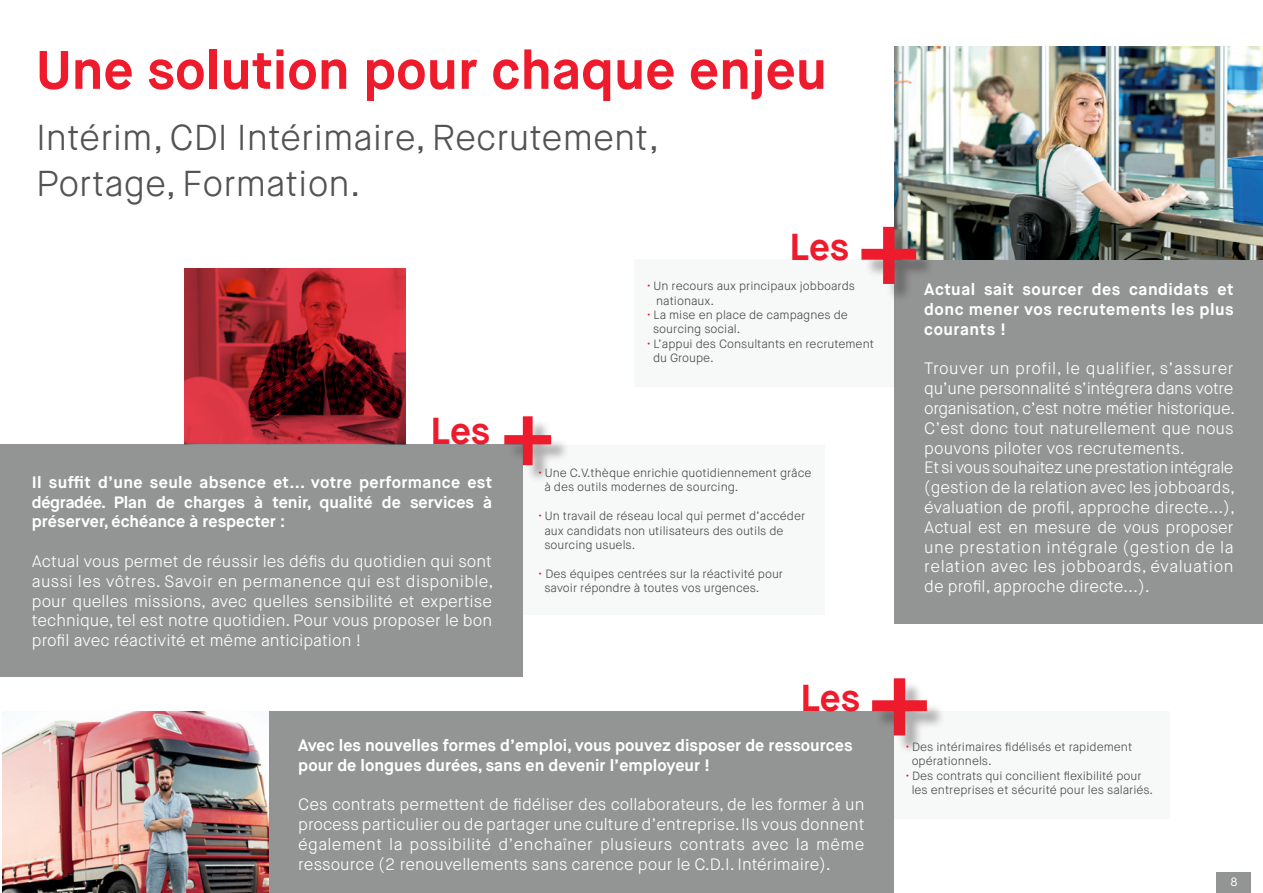
<style>
.page{position:relative;width:1263px;height:893px;background:#fff}
.page>*{position:absolute;margin:0;border:0;box-sizing:border-box;transform-origin:0 0}
.t1{font:700 108.9px "Maison Neue";color:#ee1b2d}
.t2{font:700 108.75px "Maison Neue";color:#ee1b2d}
.t3{font:700 93.15px "Maison Neue";color:#ee1b2d}
.t4{font:700 54px "Maison Neue";color:#ee1b2d}
.t5{font:700 37.5px "Maison Neue";color:#ee1b2d}
.t6{font:300 36px "Maison Neue";color:#545352}
.t7{font:300 16.5px/19.8px "Maison Neue";color:#fff;text-align:justify}
.t8{font:700 16.5px/19.8px "Maison Neue";color:#fff;text-align:justify}
.t9{font:300 16.5px "Maison Neue";letter-spacing:-.02em;color:#fff}
.t10{font:300 16.5px "Maison Neue";letter-spacing:-.03em;color:#fff}
.t11{font:300 16.5px "Maison Neue";letter-spacing:.03em;color:#fff}
.t12{font:300 12px/14.4px "Maison Neue";color:#4b4e4e}
.t13{font:12px "Maison Neue";color:#fff}
.s1{color:#ee1b2d}
</style>
<div class="page">
<div style="left:1217px;top:872px;width:34px;height:21px;background:#939494"></div>
<svg style="left:184px;top:268px;width:222px;height:176px;background:#9b232b"></svg>
<div style="left:262px;top:711px;width:632px;height:182px;background:#939494"></div>
<img style="left:2px;top:711px;width:266px;height:182px">
<div style="left:894px;top:260px;width:369px;height:363px;background:#939494"></div>
<img style="left:894px;top:47px;width:368px;height:213px">
<div style="left:864px;top:229px;width:71px;height:74px;background:#231f20;opacity:.35"></div>
<div style="left:634px;top:259px;width:260px;height:128px;background:#f7f8f8"></div>
<div style="left:875px;top:681px;width:71px;height:73px;background:#231f20;opacity:.35"></div>
<div style="left:894px;top:711px;width:275px;height:108px;background:#f7f8f8"></div>
<hr style="left:1262px;top:45px;width:1px;height:215px;background:#ee1b2d">
<div style="left:523px;top:445px;width:302px;height:169px;background:#f7f8f8"></div>
<div style="left:507px;top:419px;width:63px;height:64px;background:#231f20;opacity:.35"></div>
<div style="left:0;top:444px;width:523px;height:233px;background:#939494"></div>
<p class="t4" style="left:36px;top:36px;width:792px">Une solution pour chaque enjeu</p>
<p class="t6" style="left:36px;top:115px;width:625px">Intérim, CDI Intérimaire, Recrutement,</p>
<p class="t6" style="left:36px;top:161px;width:326px">Portage, Formation.</p>
<p class="t5" style="left:789px;top:223px;width:61px">Les</p>
<p class="t2" style="left:853px;top:187px;width:72px">+</p>
<p class="t12" style="left:647px;top:279px;width:209px"><span class="s1">•</span> Un recours aux principaux jobboards</p>
<p class="t12" style="left:656px;top:293px;width:60px">nationaux.</p>
<p class="t12" style="left:647px;top:308px;width:202px"><span class="s1">•</span> La mise en place de campagnes de</p>
<p class="t5" style="left:431px;top:407px;width:61px">Les</p>
<p class="t3" style="left:497px;top:382px;width:62px">+</p>
<p class="t12" style="left:653px;top:322px;width:89px">sourcing social.</p>
<p class="t12" style="left:653px;top:336px;width:222px;text-indent:-6px"><span class="s1">•</span> L’appui des Consultants en recrutement du Groupe.</p>
<p class="t8" style="left:32px;top:472px;width:462px">Il suffit d’une seule absence et... votre performance est dégradée. Plan de charges à tenir, qualité de services à préserver, échéance à respecter :</p>
<p class="t7" style="left:32px;top:552px;width:463px">Actual vous permet de réussir les défis du quotidien qui sont aussi les vôtres. Savoir en permanence qui est disponible, pour quelles missions, avec quelles sensibilité et expertise technique, tel est notre quotidien. Pour vous proposer le bon profil avec réactivité et même anticipation !</p>
<p class="t12" style="left:538px;top:466px;width:274px"><span class="s1">•</span> Une C.V.thèque enrichie quotidiennement grâce</p>
<p class="t12" style="left:544px;top:480px;width:196px">à des outils modernes de sourcing.</p>
<p class="t12" style="left:538px;top:509px;width:268px"><span class="s1">•</span> Un travail de réseau local qui permet d’accéder</p>
<p class="t12" style="left:544px;top:523px;width:241px">aux candidats non utilisateurs des outils de sourcing usuels.</p>
<p class="t12" style="left:544px;top:566px;width:240px;text-indent:-6px"><span class="s1">•</span> Des équipes centrées sur la réactivité pour savoir répondre à toutes vos urgences.</p>
<p class="t8" style="left:924px;top:280px;width:311px">Actual sait sourcer des candidats et donc mener vos recrutements les plus courants !</p>
<p class="t11" style="left:924px;top:358px;width:311px">Trouver un profil, le qualifier, s’assurer</p>
<p class="t9" style="left:924px;top:378px;width:311px">qu’une personnalité s’intégrera dans votre</p>
<p class="t9" style="left:924px;top:398px;width:312px">organisation, c’est notre métier historique.</p>
<p class="t7" style="left:924px;top:418px;width:311px">C’est donc tout naturellement que nous</p>
<p class="t7" style="left:924px;top:438px;width:262px">pouvons piloter vos recrutements.</p>
<p class="t10" style="left:924px;top:457px;width:311px">Et si vous souhaitez une prestation intégrale</p>
<p class="t7" style="left:924px;top:478px;width:312px">(gestion de la relation avec les jobboards,</p>
<p class="t7" style="left:924px;top:497px;width:312px">évaluation de profil, approche directe...), Actual est en mesure de vous proposer une prestation intégrale (gestion de la relation avec les jobboards, évaluation de profil, approche directe...).</p>
<p class="t5" style="left:800px;top:674px;width:61px">Les</p>
<p class="t8" style="left:298px;top:735px;width:556px">Avec les nouvelles formes d’emploi, vous pouvez disposer de ressources pour de longues durées, sans en devenir l’employeur !</p>
<p class="t7" style="left:298px;top:795px;width:568px">Ces contrats permettent de fidéliser des collaborateurs, de les former à un process particulier ou de partager une culture d’entreprise. Ils vous donnent également la possibilité d’enchaîner plusieurs contrats avec la même ressource (2 renouvellements sans carence pour le C.D.I. Intérimaire).</p>
<p class="t1" style="left:864px;top:638px;width:72px">+</p>
<p class="t12" style="left:906px;top:740px;width:228px"><span class="s1">•</span> Des intérimaires fidélisés et rapidement</p>
<p class="t12" style="left:912px;top:754px;width:82px">opérationnels.</p>
<p class="t12" style="left:906px;top:768px;width:237px"><span class="s1">•</span> Des contrats qui concilient flexibilité pour</p>
<p class="t12" style="left:912px;top:783px;width:243px">les entreprises et sécurité pour les salariés.</p>
<p class="t13" style="left:1230px;top:874px;width:9px">8</p>
</div>
